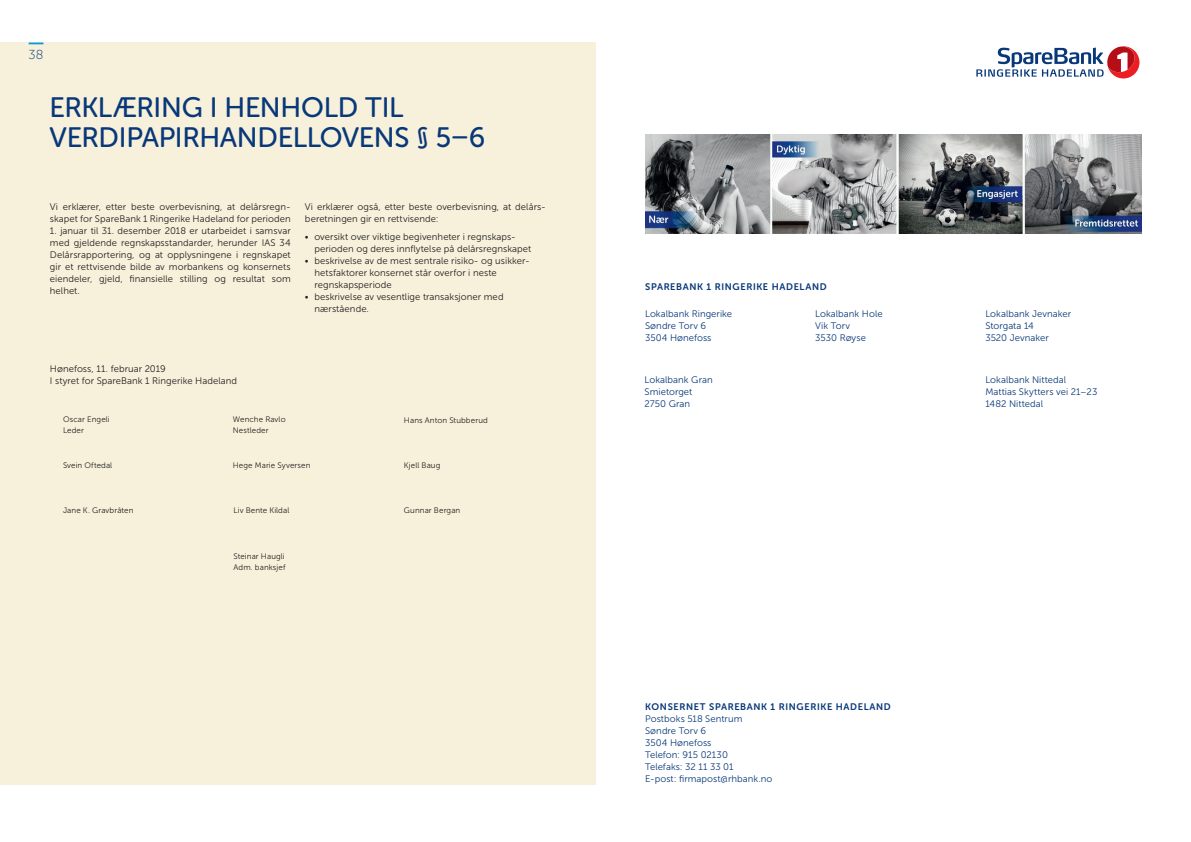
<style>
.page{position:relative;width:1191px;height:842px;background:#fff}
.page>*{position:absolute;margin:0;border:0;box-sizing:border-box;transform-origin:0 0}
.t1{font:28px/30px "Museo Sans Rounded 500";letter-spacing:-.01em;color:#083879}
.t2{font:13px "Museo Sans Rounded 100";color:#083879}
.t3{font:9.5px/12px "Museo Sans 300";letter-spacing:.005em;color:#231f20}
.t4{font:9.5px/12px "Museo Sans 300";letter-spacing:.005em;color:#083879}
.t5{font:9.5px "Museo Sans Rounded 700";letter-spacing:.07em;color:#083879}
.t6{font:8px/10.5px "Museo Sans 300";letter-spacing:.015em;color:#231f20}
</style>
<div class="page">
<div style="left:0;top:43px;width:595px;height:742px;background:#f7f1db"></div>
<svg style="left:29px;top:43px;width:14px;height:1px"></svg>
<svg style="left:976px;top:46px;width:163px;height:32px"></svg>
<img style="left:645px;top:134px;width:496px;height:99px">
<h2 class="t2" style="left:29px;top:48px;width:16px">38</h2>
<h1 class="t1" style="left:50px;top:93px;width:437px">ERKLÆRING I HENHOLD TIL<br>VERDIPAPIRHANDELLOVENS § 5–6</h1>
<p class="t3" style="left:50px;top:201px;width:242px">Vi erklærer, etter beste overbevisning, at delårsregn&shy;skapet for SpareBank 1 Ringerike Hadeland for perioden</p>
<p class="t3" style="left:50px;top:225px;width:242px;text-align:justify">1. januar til 31. desember 2018 er utarbeidet i samsvar med gjeldende regnskapsstandarder, herunder IAS 34<br>Delårsrapportering, og at opplysningene i regnskapet gir et rettvisende bilde av morbankens og konsernets eiendeler, gjeld, finansielle stilling og resultat som helhet.</p>
<p class="t3" style="left:305px;top:201px;width:242px">Vi erklærer også, etter beste overbevisning, at delårs&shy;beretningen gir en rettvisende:</p>
<p class="t3" style="left:314px;top:231px;width:218px;text-indent:-10px">• oversikt over viktige begivenheter i regnskaps&shy;perioden og deres innflytelse på delårsregnskapet</p>
<p class="t3" style="left:314px;top:255px;width:215px;text-indent:-10px">• beskrivelse av de mest sentrale risiko- og usikker&shy;hetsfaktorer konsernet står overfor i neste regnskapsperiode</p>
<p class="t3" style="left:314px;top:291px;width:191px;text-indent:-10px">• beskrivelse av vesentlige transaksjoner med nærstående.</p>
<p class="t3" style="left:50px;top:363px;width:189px">Hønefoss, 11. februar 2019<br>I styret for SpareBank 1 Ringerike Hadeland</p>
<p class="t6" style="left:63px;top:414px;width:48px">Oscar Engeli<br>Leder</p>
<p class="t6" style="left:233px;top:414px;width:54px">Wenche Ravlo<br>Nestleder</p>
<p class="t6" style="left:404px;top:415px;width:85px">Hans Anton Stubberud</p>
<p class="t6" style="left:63px;top:460px;width:51px">Svein Oftedal</p>
<p class="t6" style="left:404px;top:460px;width:38px">Kjell Baug</p>
<p class="t6" style="left:233px;top:460px;width:79px">Hege Marie Syversen</p>
<p class="t6" style="left:63px;top:505px;width:72px">Jane K. Gravbråten</p>
<p class="t6" style="left:233px;top:505px;width:57px">Liv Bente Kildal</p>
<p class="t6" style="left:233px;top:551px;width:54px">Steinar Haugli<br>Adm. banksjef</p>
<p class="t6" style="left:404px;top:505px;width:58px">Gunnar Bergan</p>
<p class="t5" style="left:645px;top:281px;width:183px">SPAREBANK 1 RINGERIKE HADELAND</p>
<p class="t4" style="left:645px;top:308px;width:89px">Lokalbank Ringerike<br>Søndre Torv 6<br>3504 Hønefoss</p>
<p class="t4" style="left:815px;top:308px;width:69px">Lokalbank Hole<br>Vik Torv<br>3530 Røyse</p>
<p class="t4" style="left:985px;top:308px;width:87px">Lokalbank Jevnaker<br>Storgata 14<br>3520 Jevnaker</p>
<p class="t4" style="left:644px;top:373px;width:70px">Lokalbank Gran<br>Smietorget<br>2750 Gran</p>
<p class="t4" style="left:985px;top:373px;width:113px">Lokalbank Nittedal<br>Mattias Skytters vei 21–23<br>1482 Nittedal</p>
<p class="t5" style="left:645px;top:702px;width:247px">KONSERNET SPAREBANK 1 RINGERIKE HADELAND</p>
<p class="t4" style="left:645px;top:713px;width:129px">Postboks 518 Sentrum<br>Søndre Torv 6<br>3504 Hønefoss<br>Telefon: 915 02130<br>Telefaks: 32 11 33 01<br>E-post: firmapost@rhbank.no</p>
</div>
